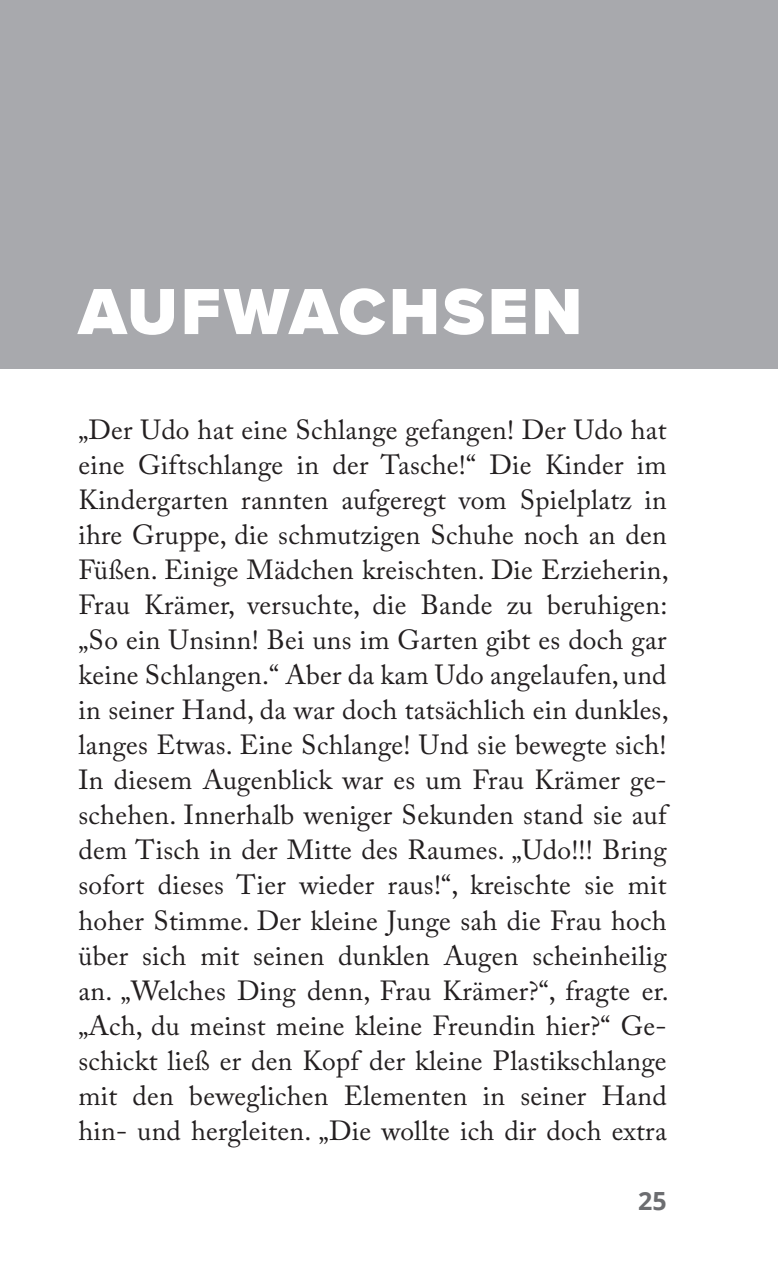
<style>
.page{position:relative;width:778px;height:1279px;background:#fff}
.page>*{position:absolute;margin:0;border:0;box-sizing:border-box;transform-origin:0 0}
.t1{font:900 67.5px "Proxima Nova";letter-spacing:.05em;color:#fff}
.t2{font:27.5px/35px "Adobe Caslon Pro";letter-spacing:.01em;color:#231f20;text-align:justify}
.t3{font:700 25px "Open Sans";color:#6c6d70}
</style>
<div class="page">
<div style="left:1px;top:0;width:777px;height:369px;background:#a8a9ad"></div>
<h1 class="t1" style="left:78px;top:261px;width:505px">AUFWACHSEN</h1>
<p class="t2" style="left:78px;top:412px;width:592px">„Der Udo hat eine Schlange gefangen! Der Udo hat eine Giftschlange in der Tasche!“ Die Kinder im Kindergarten rannten aufgeregt vom Spielplatz in ihre Gruppe, die schmutzigen Schuhe noch an den Füßen. Einige Mädchen kreischten. Die Erzieherin, Frau Krämer, versuchte, die Bande zu beruhigen: „So ein Unsinn! Bei uns im Garten gibt es doch gar keine Schlangen.“ Aber da kam Udo angelaufen, und in seiner Hand, da war doch tatsächlich ein dunkles, langes Etwas. Eine Schlange! Und sie bewegte sich!<br>In diesem Augenblick war es um Frau Krämer ge&shy;schehen. Innerhalb weniger Sekunden stand sie auf dem Tisch in der Mitte des Raumes. „Udo!!! Bring sofort dieses Tier wieder raus!“, kreischte sie mit hoher Stimme. Der kleine Junge sah die Frau hoch über sich mit seinen dunklen Augen scheinheilig an. „Welches Ding denn, Frau Krämer?“, fragte er. „Ach, du meinst meine kleine Freundin hier?“ Ge&shy;schickt ließ er den Kopf der kleine Plastikschlange mit den beweglichen Elementen in seiner Hand hin- und hergleiten. „Die wollte ich dir doch extra</p>
<p class="t3" style="left:638px;top:1182px;width:30px">25</p>
</div>
